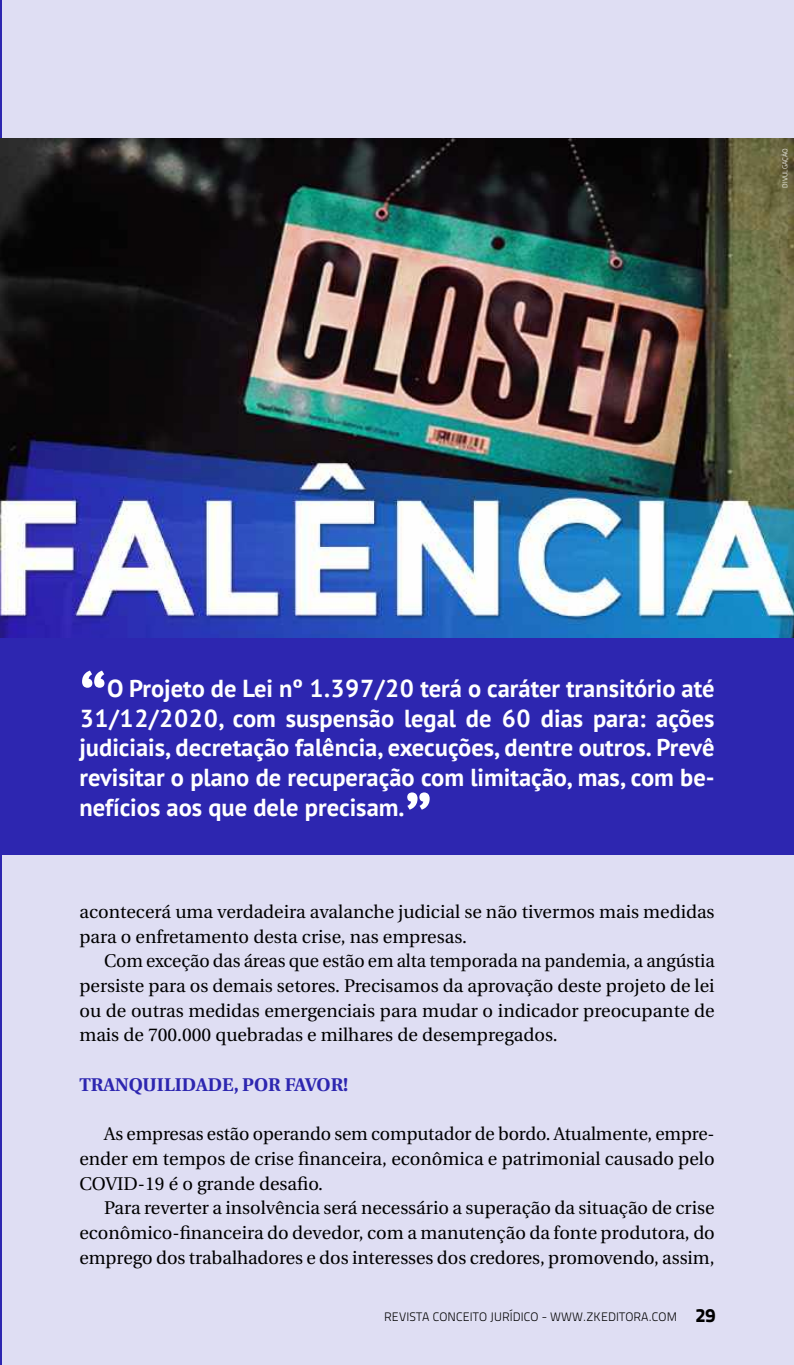
<style>
.page{position:relative;width:794px;height:1365px;background:#fff}
.page>*{position:absolute;margin:0;border:0;box-sizing:border-box;transform-origin:0 0}
.t1{font:700 70px "PT Sans";color:#fff}
.t2{font:700 24.5px/29.8px "PT Sans";color:#fff;text-align:justify}
.t3{font:18.38px/24.7px "Utopia";color:#000;text-align:justify}
.t4{font:700 18.38px "Utopia";color:#2d26b0}
.t5{font:12.25px "Titillium Text 14 L 250 wt";letter-spacing:.01em;color:#000}
.t6{font:7px "Titillium Text 14 L 250 wt";color:#fff}
.s1{font-family:"Titillium Text 14 L 999 wt";font-size:19.25px}
</style>
<div class="page">
<div style="left:0;top:0;width:794px;height:1364px;background:#dfdef3"></div>
<hr style="left:0;top:0;width:1px;height:1364px;background:#2d26b0">
<img style="left:0;top:139px;width:794px;height:499px">
<div style="left:0;top:638px;width:794px;height:216px;background:#2d26b0"></div>
<p class="t6" style="left:781px;top:188px;width:41px;rotate:-90deg">DIVULGAÇÃO</p>
<h1 class="t1" style="left:79px;top:655px;width:29px">“</h1>
<p class="t2" style="left:79px;top:672px;width:636px;text-indent:28px">O Projeto de Lei nº 1.397/20 terá o caráter transitório até 31/12/2020, com suspensão legal de 60 dias para: ações judiciais, decretação falência, execuções, dentre outros. Prevê revisitar o plano de recuperação com limitação, mas, com be&shy;nefícios aos que dele precisam.</p>
<h1 class="t1" style="left:404px;top:770px;width:29px">”</h1>
<p class="t3" style="left:79px;top:899px;width:637px">acontecerá uma verdadeira avalanche judicial se não tivermos mais medidas para o enfretamento desta crise, nas empresas.</p>
<p class="t3" style="left:79px;top:949px;width:637px;text-indent:25px">Com exceção das áreas que estão em alta temporada na pandemia, a angústia persiste para os demais setores. Precisamos da aprovação deste projeto de lei ou de outras medidas emergenciais para mudar o indicador preocupante de mais de 700.000 quebradas e milhares de desempregados.</p>
<p class="t4" style="left:79px;top:1073px;width:270px">TRANQUILIDADE, POR FAVOR!</p>
<p class="t3" style="left:79px;top:1121px;width:637px;text-indent:25px">As empresas estão operando sem computador de bordo. Atualmente, empre&shy;ender em tempos de crise financeira, econômica e patrimonial causado pelo COVID-19 é o grande desafio.</p>
<p class="t3" style="left:79px;top:1195px;width:637px;text-indent:25px">Para reverter a insolvência será necessário a superação da situação de crise econômico-financeira do devedor, com a manutenção da fonte produtora, do emprego dos trabalhadores e dos interesses dos credores, promovendo, assim,</p>
<p class="t5" style="left:384px;top:1309px;width:333px">REVISTA CONCEITO JURÍDICO - WWW.ZKEDITORA.COM <span class="s1">29</span></p>
</div>
